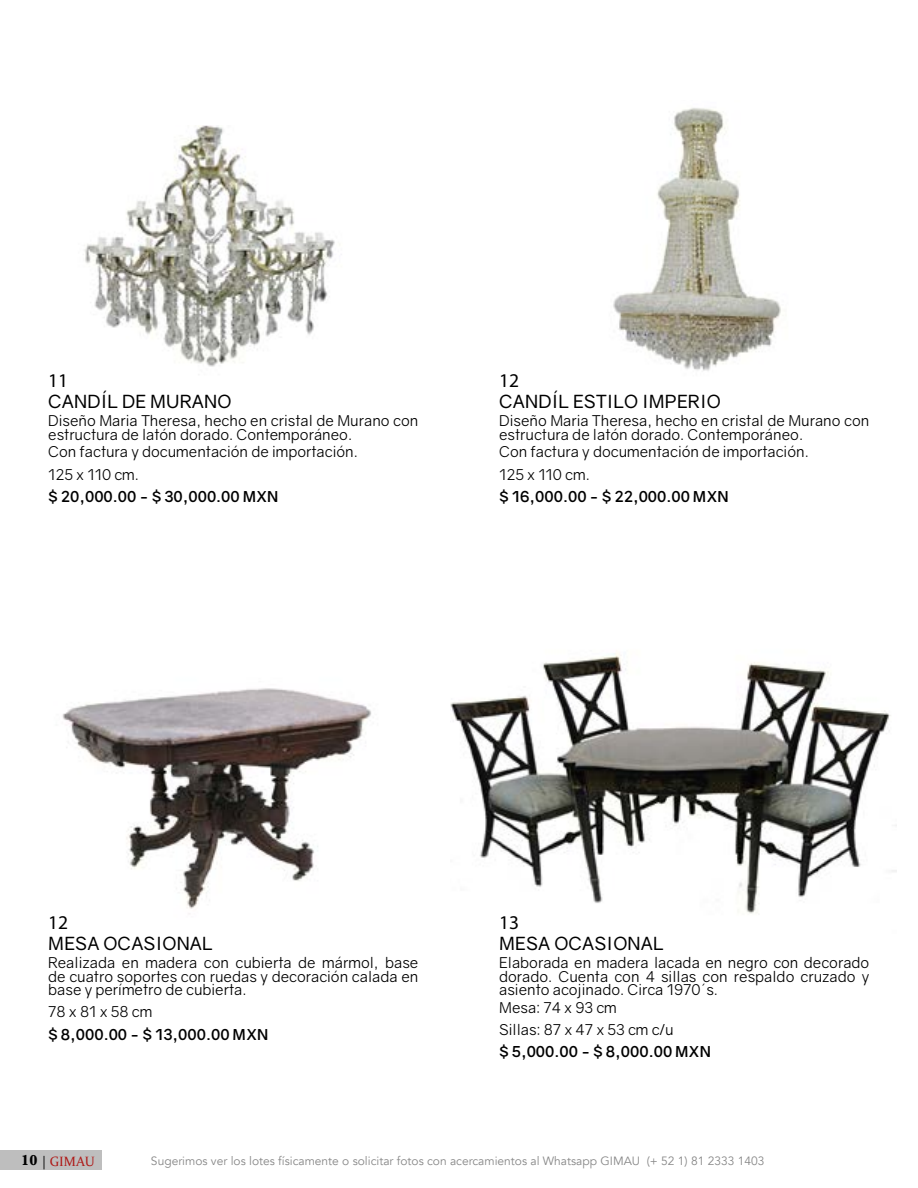
<style>
.page{position:relative;width:918px;height:1188px;background:#fff}
.page>*{position:absolute;margin:0;border:0;box-sizing:border-box;transform-origin:0 0}
.t1{font:19.5px "Myriad Pro";color:#000}
.t2{font:18.15px "Gravity";letter-spacing:.01em;color:#000}
.t3{font:15px/13.5px "Gravity";color:#000}
.t4{font:700 15px "Gravity";color:#000}
.t5{font:13.5px "Constantia";color:#ae1917}
.t6{font:12px "Avenir";color:#878787}
.s1{font-family:"Baskerville";font-weight:700;font-size:15px;color:#000}
.s2{color:#000}
</style>
<div class="page">
<div style="left:0;top:1150px;width:102px;height:20px;background:#bebebe"></div>
<img style="left:84px;top:125px;width:256px;height:242px">
<img style="left:613px;top:108px;width:168px;height:263px">
<img style="left:62px;top:688px;width:309px;height:226px">
<img style="left:450px;top:653px;width:447px;height:261px">
<h1 class="t1" style="left:48px;top:369px;width:22px">11</h1>
<p class="t2" style="left:48px;top:391px;width:185px">CANDÍL DE MURANO</p>
<p class="t3" style="left:48px;top:414px;width:372px">Diseño Maria Theresa, hecho en cristal de Murano con estructura de latón dorado. Contemporáneo.</p>
<p class="t3" style="left:48px;top:441px;width:311px;line-height:22.2px">Con factura y documentación de importación.<br>125 x 110 cm.</p>
<p class="t4" style="left:48px;top:487px;width:232px">$ 20,000.00 - $ 30,000.00 MXN</p>
<h1 class="t1" style="left:499px;top:369px;width:22px">12</h1>
<p class="t2" style="left:499px;top:391px;width:223px">CANDÍL ESTILO IMPERIO</p>
<p class="t3" style="left:499px;top:414px;width:372px">Diseño Maria Theresa, hecho en cristal de Murano con estructura de latón dorado. Contemporáneo.</p>
<p class="t3" style="left:499px;top:441px;width:311px;line-height:22.2px">Con factura y documentación de importación.<br>125 x 110 cm.</p>
<p class="t4" style="left:499px;top:487px;width:231px">$ 16,000.00 - $ 22,000.00 MXN</p>
<h1 class="t1" style="left:48px;top:911px;width:22px">12</h1>
<p class="t2" style="left:48px;top:933px;width:166px">MESA OCASIONAL</p>
<p class="t3" style="left:48px;top:956px;width:372px;text-align:justify">Realizada en madera con cubierta de mármol, base de cuatro soportes con ruedas y decoración calada en base y perímetro de cubierta.</p>
<p class="t3" style="left:48px;top:1005px;width:106px">78 x 81 x 58 cm</p>
<p class="t4" style="left:48px;top:1025px;width:222px">$ 8,000.00 - $ 13,000.00 MXN</p>
<h1 class="t1" style="left:499px;top:911px;width:22px">13</h1>
<p class="t2" style="left:499px;top:933px;width:166px">MESA OCASIONAL</p>
<p class="t3" style="left:499px;top:956px;width:372px;text-align:justify">Elaborada en madera lacada en negro con decorado dorado. Cuenta con 4 sillas con respaldo cruzado y asiento acojinado. Circa 1970´s.</p>
<p class="t3" style="left:499px;top:996px;width:176px;line-height:22.2px">Mesa: 74 x 93 cm<br>Sillas: 87 x 47 x 53 cm c/u</p>
<p class="t4" style="left:499px;top:1043px;width:213px">$ 5,000.00 - $ 8,000.00 MXN</p>
<p class="t5" style="left:21px;top:1152px;width:75px"><span class="s1">10</span> <span class="s2">|</span> GIMAU</p>
<p class="t6" style="left:151px;top:1154px;width:615px">Sugerimos ver los lotes físicamente o solicitar fotos con acercamientos al Whatsapp GIMAU (+ 52 1) 81 2333 1403</p>
</div>
